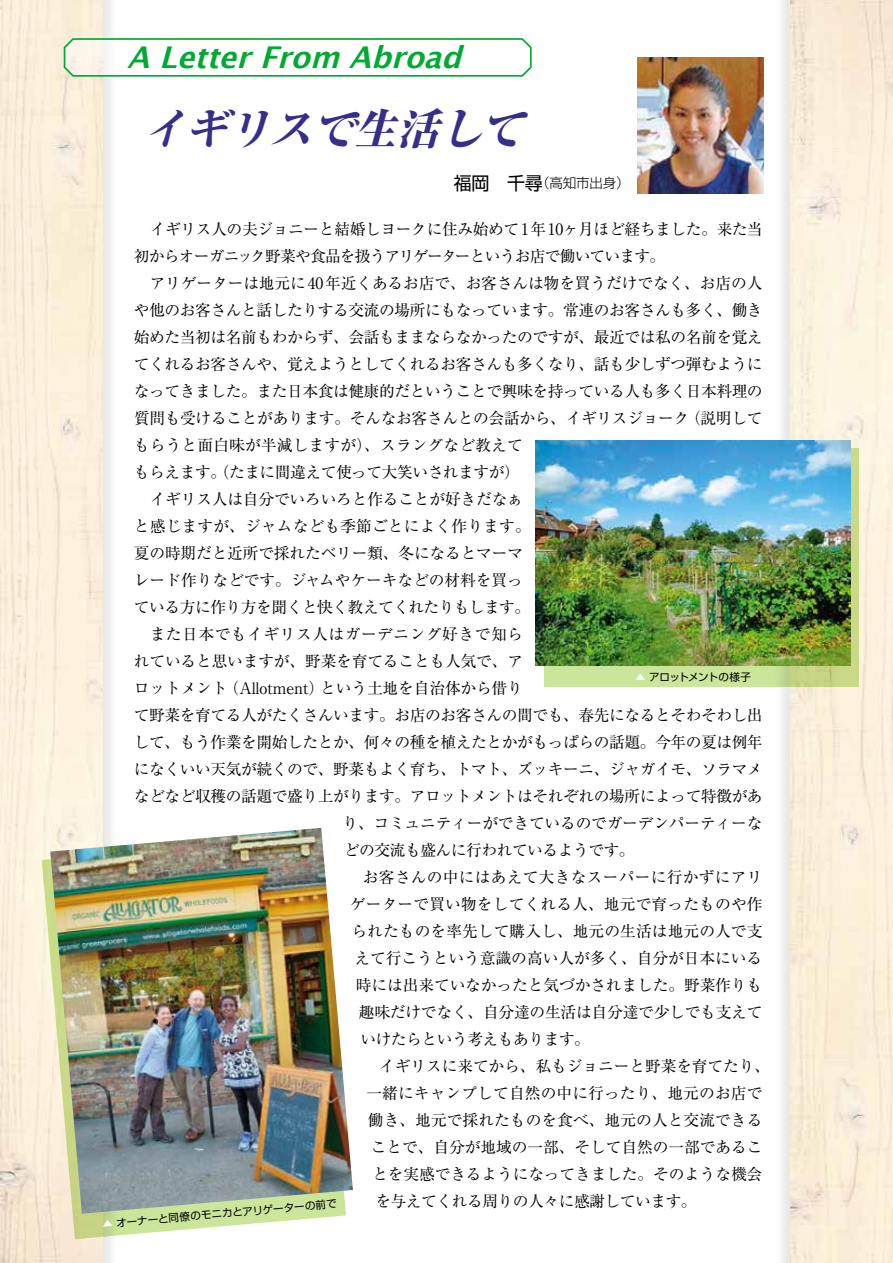
<style>
.page{position:relative;width:893px;height:1263px;background:#fff}
.page>*{position:absolute;margin:0;border:0;box-sizing:border-box;transform-origin:0 0}
.t1{font:italic 800 43.5px "Ryumin Pro";color:#362f89}
.t2{font:italic 700 30px "Lucida Grande";color:#00aa32}
.t3{font:15.75px/27px "Ryumin Pro";letter-spacing:-.02em;color:#000}
.t4{font:15.75px "Ryumin Pro";letter-spacing:.01em;color:#000}
.t5{font:15.75px "Ryumin Pro";letter-spacing:.005em;color:#000}
.t6{font:15.75px "Ryumin Pro";letter-spacing:.015em;color:#000}
.t7{font:15.75px "Ryumin Pro";color:#000}
.t8{font:15.75px "Ryumin Pro";letter-spacing:.03em;color:#000}
.t9{font:300 13.5px "Shin Go Pro";letter-spacing:-.01em;color:#000}
.t10{font:10.5px "Shin Go Pro";letter-spacing:-.05em;color:#000}
.s1{font-weight:400;font-size:18px}
.s2{color:#fff}
</style>
<div class="page">
<div style="left:0;top:0;width:120px;height:1263px;background:#000;opacity:.1"></div>
<img style="left:0;top:0;width:102px;height:1263px">
<div style="left:773px;top:0;width:120px;height:1263px;background:#f4f3f3"></div>
<img style="left:791px;top:0;width:102px;height:1263px">
<img style="left:638px;top:57px;width:125px;height:136px">
<svg style="left:63px;top:37px;width:469px;height:40px"></svg>
<svg style="left:42px;top:836px;width:304px;height:403px"></svg>
<img style="left:50px;top:828px;width:303px;height:386px">
<svg style="left:544px;top:449px;width:315px;height:238px;background:#c3da8e"></svg>
<img style="left:536px;top:440px;width:314px;height:225px">
<h2 class="t2" style="left:127px;top:33px;width:348px">ALetterFrom Abroad</h2>
<h1 class="t1" style="left:142px;top:94px;width:399px">イギリスで生活して</h1>
<p class="t9" style="left:454px;top:172px;width:178px"><span class="s1">福岡　千尋</span>（高知市出身）</p>
<p class="t3" style="left:134px;top:215px;width:630px;text-indent:16px">イギリス人の夫ジョニーと結婚しヨークに住み始めて1年10ヶ月ほど経ちました。来た当初からオーガニック野菜や食品を扱うアリゲーターというお店で働いています。</p>
<p class="t3" style="left:150px;top:269px;width:614px">アリゲーターは地元に40年近くあるお店で、お客さんは物を買うだけでなく、お店の人</p>
<p class="t3" style="left:134px;top:295px;width:630px">や他のお客さんと話したりする交流の場所にもなっています。常連のお客さんも多く、働き</p>
<p class="t3" style="left:134px;top:322px;width:630px">始めた当初は名前もわからず、会話もままならなかったのですが、最近では私の名前を覚え</p>
<p class="t3" style="left:134px;top:349px;width:630px">てくれるお客さんや、覚えようとしてくれるお客さんも多くなり、話も少しずつ弾むように</p>
<p class="t3" style="left:134px;top:376px;width:630px">なってきました。また日本食は健康的だということで興味を持っている人も多く日本料理の</p>
<p class="t3" style="left:134px;top:403px;width:630px">質問も受けることがあります。そんなお客さんとの会話から、イギリスジョーク（説明して</p>
<p class="t4" style="left:134px;top:433px;width:390px">もらうと面白味が半減しますが）、スラングなど教えて</p>
<p class="t3" style="left:134px;top:457px;width:387px">もらえます。（たまに間違えて使って大笑いされますが）</p>
<p class="t3" style="left:150px;top:484px;width:375px">イギリス人は自分でいろいろと作ることが好きだなぁ</p>
<p class="t4" style="left:134px;top:514px;width:398px">と感じますが、ジャムなども季節ごとによく作ります。</p>
<p class="t3" style="left:134px;top:538px;width:391px">夏の時期だと近所で採れたベリー類、冬になるとマーマ</p>
<p class="t3" style="left:134px;top:565px;width:391px">レード作りなどです。ジャムやケーキなどの材料を買っ</p>
<p class="t3" style="left:134px;top:592px;width:398px">ている方に作り方を聞くと快く教えてくれたりもします。</p>
<p class="t8" style="left:150px;top:622px;width:375px">また日本でもイギリス人はガーデニング好きで知ら</p>
<p class="t3" style="left:134px;top:646px;width:391px">れていると思いますが、野菜を育てることも人気で、ア</p>
<p class="t3" style="left:134px;top:673px;width:390px">ロットメント（Allotment）という土地を自治体から借り</p>
<p class="t3" style="left:134px;top:700px;width:630px">て野菜を育てる人がたくさんいます。お店のお客さんの間でも、春先になるとそわそわし出</p>
<p class="t3" style="left:134px;top:727px;width:630px">して、もう作業を開始したとか、何々の種を植えたとかがもっぱらの話題。今年の夏は例年</p>
<p class="t3" style="left:134px;top:754px;width:630px">になくいい天気が続くので、野菜もよく育ち、トマト、ズッキーニ、ジャガイモ、ソラマメ</p>
<p class="t3" style="left:134px;top:781px;width:630px">などなど収穫の話題で盛り上がります。アロットメントはそれぞれの場所によって特徴があ</p>
<p class="t3" style="left:342px;top:808px;width:421px">り、コミュニティーができているのでガーデンパーティーな</p>
<p class="t3" style="left:344px;top:835px;width:292px">どの交流も盛んに行われているようです。</p>
<p class="t6" style="left:363px;top:865px;width:401px">お客さんの中にはあえて大きなスーパーに行かずにアリ</p>
<p class="t4" style="left:350px;top:892px;width:414px">ゲーターで買い物をしてくれる人、地元で育ったものや作</p>
<p class="t5" style="left:351px;top:919px;width:413px">られたものを率先して購入し、地元の生活は地元の人で支</p>
<p class="t3" style="left:354px;top:943px;width:409px">えて行こうという意識の高い人が多く、自分が日本にいる</p>
<p class="t3" style="left:356px;top:970px;width:408px">時には出来ていなかったと気づかされました。野菜作りも</p>
<p class="t3" style="left:359px;top:997px;width:405px">趣味だけでなく、自分達の生活は自分達で少しでも支えて</p>
<p class="t3" style="left:360px;top:1024px;width:231px">いけたらという考えもあります。</p>
<p class="t3" style="left:379px;top:1051px;width:393px">イギリスに来てから、私もジョニーと野菜を育てたり、</p>
<p class="t5" style="left:366px;top:1081px;width:398px">一緒にキャンプして自然の中に行ったり、地元のお店で</p>
<p class="t7" style="left:368px;top:1108px;width:396px">働き、地元で採れたものを食べ、地元の人と交流できる</p>
<p class="t3" style="left:371px;top:1132px;width:393px">ことで、自分が地域の一部、そして自然の一部であるこ</p>
<p class="t3" style="left:372px;top:1159px;width:391px">とを実感できるようになってきました。そのような機会</p>
<p class="t3" style="left:375px;top:1186px;width:323px">を与えてくれる周りの人々に感謝しています。</p>
<p class="t10" style="left:635px;top:668px;width:117px"><span class="s2">▲</span> アロットメントの様子</p>
<p class="t10" style="left:102px;top:1215px;width:237px;rotate:-5deg"><span class="s2">▲</span> オーナーと同僚のモニカとアリゲーターの前で</p>
</div>
